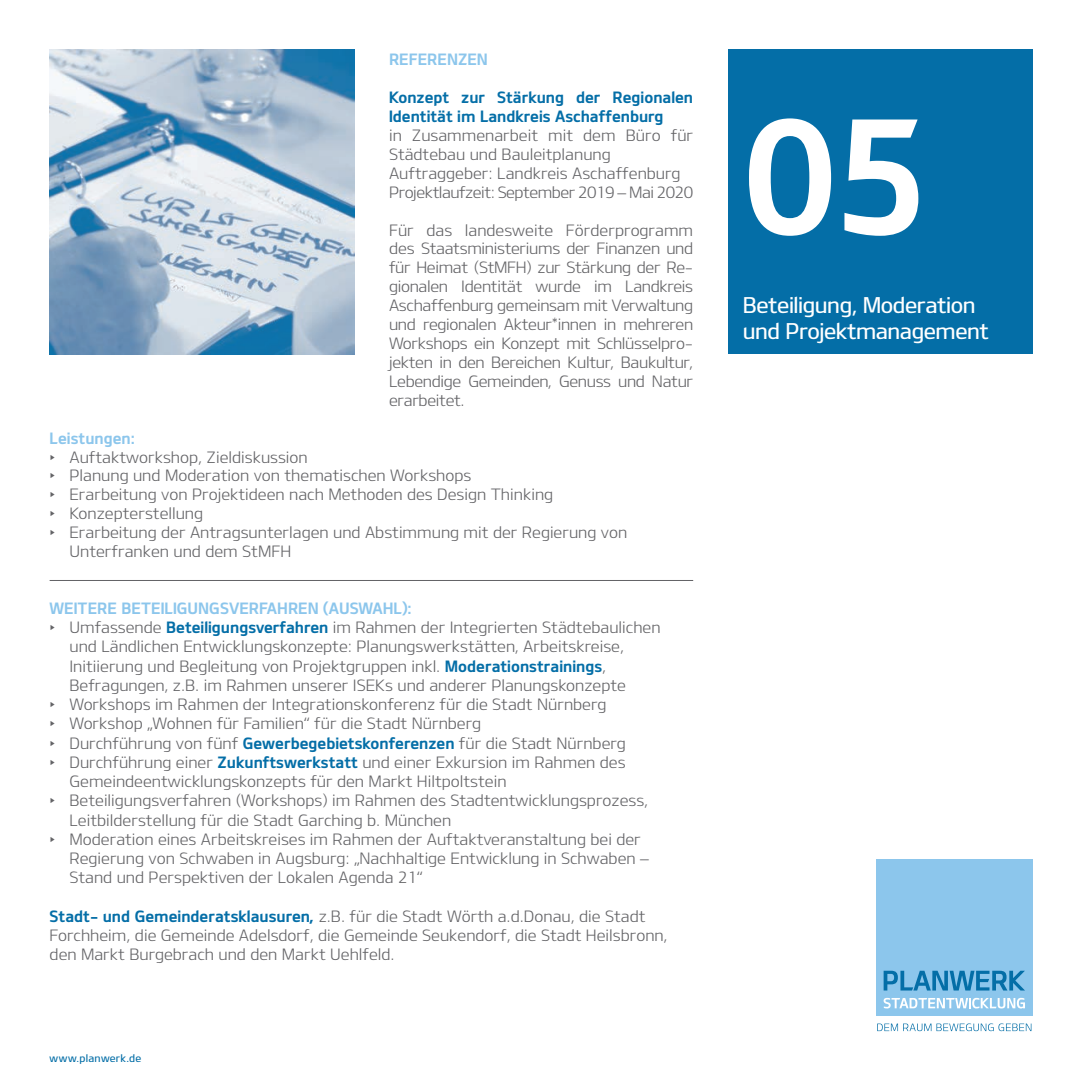
<style>
.page{position:relative;width:1082px;height:1082px;background:#fff}
.page>*{position:absolute;margin:0;border:0;box-sizing:border-box;transform-origin:0 0}
.t1{font:157.5px "Design KOTFB";color:#fff}
.t2{font:21.88px/26.2px "Design KOTFM";letter-spacing:-.02em;color:#fff}
.t3{font:15.75px/18.9px "Design KOTFL";color:#636366}
.t4{font:15.75px/18.9px "Design KOTFB";color:#046ea7}
.t5{font:15.75px "Design KOTFB";color:#8cc6ec}
.t6{font:10.5px "Design KOTFM";letter-spacing:.025em;color:#046ea7}
.s1{font-family:"Design KOTFB"}
.s2{font-family:"Design KOTFB";color:#046ea7}
</style>
<div class="page">
<div style="left:876px;top:859px;width:156px;height:156px;background:#8cc6ec"></div>
<svg style="left:883px;top:970px;width:141px;height:20px"></svg>
<svg style="left:883px;top:997px;width:141px;height:11px"></svg>
<svg style="left:877px;top:1023px;width:154px;height:8px"></svg>
<div style="left:728px;top:50px;width:304px;height:304px;background:#046ea7"></div>
<hr style="left:50px;top:580px;width:643px;height:1px;background:#636366">
<img style="left:50px;top:50px;width:304px;height:304px">
<p class="t5" style="left:389px;top:50px;width:100px">REFERENZEN</p>
<p class="t4" style="left:389px;top:87px;width:305px">Konzept zur Stärkung der Regionalen<br>Identität im Landkreis Aschaffenburg</p>
<p class="t3" style="left:389px;top:125px;width:306px">in Zusammenarbeit mit dem Büro für Städtebau und Bauleitplanung Auftraggeber: Landkreis Aschaffenburg Projektlaufzeit: September 2019 – Mai 2020</p>
<p class="t3" style="left:389px;top:220px;width:306px;text-align:justify">Für das landesweite Förderprogramm des Staatsministeriums der Finanzen und für Heimat (StMFH) zur Stärkung der Re&shy;gionalen Identität wurde im Landkreis Aschaffenburg gemeinsam mit Verwaltung und regionalen Akteur*innen in mehreren Workshops ein Konzept mit Schlüsselpro&shy;jekten in den Bereichen Kultur, Baukultur, Lebendige Gemeinden, Genuss und Natur erarbeitet.</p>
<p class="t5" style="left:50px;top:428px;width:87px">Leistungen:</p>
<p class="t3" style="left:50px;top:447px;width:260px"><span class="s1">‣</span> Auftaktworkshop, Zieldiskussion</p>
<p class="t3" style="left:50px;top:465px;width:423px"><span class="s1">‣</span> Planung und Moderation von thematischen Workshops</p>
<p class="t3" style="left:50px;top:484px;width:505px"><span class="s1">‣</span> Erarbeitung von Projektideen nach Methoden des Design Thinking</p>
<p class="t3" style="left:50px;top:503px;width:155px"><span class="s1">‣</span> Konzepterstellung</p>
<p class="t3" style="left:50px;top:522px;width:579px"><span class="s1">‣</span> Erarbeitung der Antragsunterlagen und Abstimmung mit der Regierung von</p>
<p class="t3" style="left:69px;top:541px;width:223px">Unterfranken und dem StMFH</p>
<p class="t5" style="left:50px;top:598px;width:363px">WEITERE BETEILIGUNGSVERFAHREN (AUSWAHL):</p>
<p class="t3" style="left:50px;top:617px;width:612px"><span class="s1">‣</span> Umfassende <span class="s2">Beteiligungsverfahren</span> im Rahmen der Integrierten Städtebaulichen</p>
<p class="t3" style="left:69px;top:636px;width:556px">und Ländlichen Entwicklungskonzepte: Planungswerkstätten, Arbeitskreise,</p>
<p class="t3" style="left:69px;top:655px;width:538px">Initiierung und Begleitung von Projektgruppen inkl. <span class="s2">Moderationstrainings</span>,</p>
<p class="t3" style="left:69px;top:675px;width:558px">Befragungen, z.B. im Rahmen unserer ISEKs und anderer Planungskonzepte</p>
<p class="t3" style="left:50px;top:694px;width:558px"><span class="s1">‣</span> Workshops im Rahmen der Integrationskonferenz für die Stadt Nürnberg</p>
<p class="t3" style="left:50px;top:713px;width:433px"><span class="s1">‣</span> Workshop „Wohnen für Familien“ für die Stadt Nürnberg</p>
<p class="t3" style="left:50px;top:732px;width:577px"><span class="s1">‣</span> Durchführung von fünf <span class="s2">Gewerbegebietskonferenzen</span> für die Stadt Nürnberg</p>
<p class="t3" style="left:50px;top:752px;width:577px"><span class="s1">‣</span> Durchführung einer <span class="s2">Zukunftswerkstatt</span> und einer Exkursion im Rahmen des</p>
<p class="t3" style="left:69px;top:771px;width:438px">Gemeindeentwicklungskonzepts für den Markt Hiltpoltstein</p>
<p class="t3" style="left:50px;top:790px;width:600px"><span class="s1">‣</span> Beteiligungsverfahren (Workshops) im Rahmen des Stadtentwicklungsprozess,</p>
<p class="t3" style="left:69px;top:809px;width:383px">Leitbilderstellung für die Stadt Garching b. München</p>
<p class="t3" style="left:50px;top:829px;width:592px"><span class="s1">‣</span> Moderation eines Arbeitskreises im Rahmen der Auftaktveranstaltung bei der</p>
<p class="t3" style="left:69px;top:848px;width:581px">Regierung von Schwaben in Augsburg: „Nachhaltige Entwicklung in Schwaben –</p>
<p class="t3" style="left:69px;top:867px;width:355px">Stand und Perspektiven der Lokalen Agenda 21“</p>
<p class="t3" style="left:50px;top:905px;width:619px"><span class="s2">Stadt- und Gemeinderatsklausuren,</span> z.B. für die Stadt Wörth a.d.Donau, die Stadt<br>Forchheim, die Gemeinde Adelsdorf, die Gemeinde Seukendorf, die Stadt Heilsbronn, den Markt Burgebrach und den Markt Uehlfeld.</p>
<p class="t6" style="left:50px;top:1051px;width:93px">www.planwerk.de</p>
<h1 class="t1" style="left:742px;top:77px;width:187px">05</h1>
<h2 class="t2" style="left:742px;top:291px;width:248px">Beteiligung, Moderation und Projektmanagement</h2>
</div>
